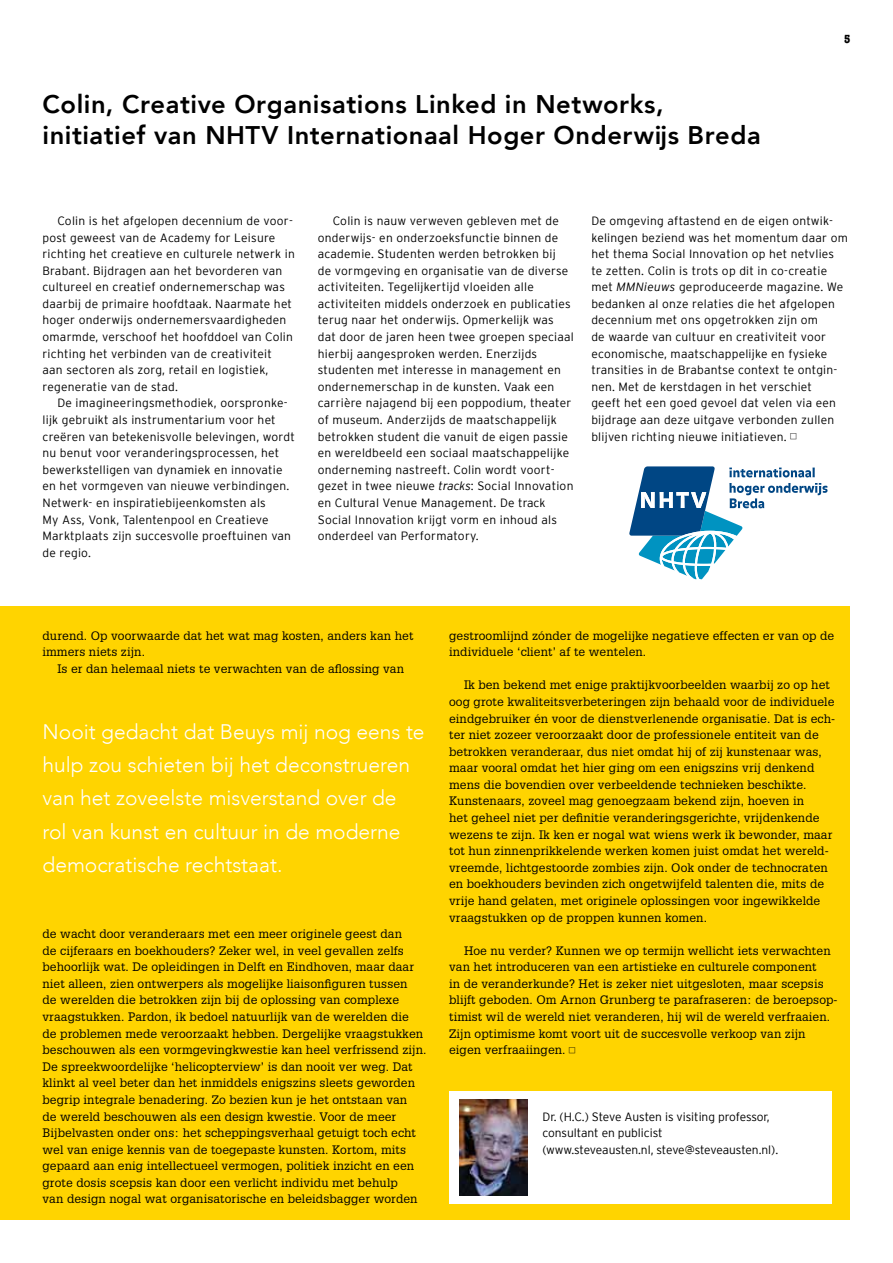
<style>
.page{position:relative;width:893px;height:1263px;background:#fff}
.page>*{position:absolute;margin:0;border:0;box-sizing:border-box;transform-origin:0 0}
.t1{font:800 25.5px/30.6px "Avenir";letter-spacing:.02em;color:#000}
.t2{font:300 21px/33.2px "Avenir";color:#fff}
.t3{font:12px/16.6px "Glypha";letter-spacing:.01em;color:#000}
.t4{font:300 12px/16.6px "Interstate";letter-spacing:.02em;color:#000}
.t5{font:300 12px/16.6px "Interstate";letter-spacing:-.005em;color:#000}
.t6{font:700 condensed 12px "American Typewriter";color:#000}
.s1{font-style:italic}
</style>
<div class="page">
<div style="left:0;top:606px;width:47px;height:614px;background:#ffd400"></div>
<div style="left:43px;top:606px;width:807px;height:614px;background:#ffd400"></div>
<div style="left:449px;top:1090px;width:383px;height:113px;background:#fff"></div>
<img style="left:460px;top:1099px;width:68px;height:97px">
<svg style="left:629px;top:466px;width:198px;height:114px"></svg>
<h1 class="t1" style="left:43px;top:89px;width:720px">Colin, Creative Organisations Linked in Networks, initiatief van NHTV Internationaal Hoger Onderwijs Breda</h1>
<p class="t6" style="left:844px;top:31px;width:8px">5</p>
<p class="t4" style="left:43px;top:212px;width:254px;text-indent:15px">Colin is het afgelopen decennium de voor&shy;post geweest van de Academy for Leisure richting het creatieve en culturele netwerk in Brabant. Bijdragen aan het bevorderen van cultureel en creatief ondernemerschap was daarbij de primaire hoofdtaak. Naarmate het hoger onderwijs ondernemersvaardigheden omarmde, verschoof het hoofddoel van Colin richting het verbinden van de creativiteit aan sectoren als zorg, retail en logistiek, regeneratie van de stad.</p>
<p class="t4" style="left:43px;top:395px;width:254px;text-indent:15px">De imagineeringsmethodiek, oorspronke&shy;lijk gebruikt als instrumentarium voor het creëren van betekenisvolle belevingen, wordt nu benut voor veranderingsprocessen, het bewerkstelligen van dynamiek en innovatie en het vormgeven van nieuwe verbindingen.<br>Netwerk- en inspiratiebijeenkomsten als<br>My Ass, Vonk, Talentenpool en Creatieve Marktplaats zijn succesvolle proeftuinen van de regio.</p>
<p class="t4" style="left:318px;top:212px;width:258px;text-indent:15px">Colin is nauw verweven gebleven met de onderwijs- en onderzoeksfunctie binnen de academie. Studenten werden betrokken bij<br>de vormgeving en organisatie van de diverse activiteiten. Tegelijkertijd vloeiden alle activiteiten middels onderzoek en publicaties terug naar het onderwijs. Opmerkelijk was dat door de jaren heen twee groepen speciaal hierbij aangesproken werden. Enerzijds studenten met interesse in management en ondernemerschap in de kunsten. Vaak een carrière najagend bij een poppodium, theater of museum. Anderzijds de maatschappelijk betrokken student die vanuit de eigen passie en wereldbeeld een sociaal maatschappelijke onderneming nastreeft. Colin wordt voort&shy;gezet in twee nieuwe <span class="s1">tracks</span>: Social Innovation en Cultural Venue Management. De track Social Innovation krijgt vorm en inhoud als onderdeel van Performatory.</p>
<p class="t4" style="left:591px;top:212px;width:258px">De omgeving aftastend en de eigen ontwik&shy;kelingen beziend was het momentum daar om het thema Social Innovation op het netvlies te zetten. Colin is trots op dit in co-creatie met <span class="s1">MMNieuws</span> geproduceerde magazine. We bedanken al onze relaties die het afgelopen decennium met ons opgetrokken zijn om<br>de waarde van cultuur en creativiteit voor economische, maatschappelijke en fysieke transities in de Brabantse context te ontgin&shy;nen. Met de kerstdagen in het verschiet<br>geeft het een goed gevoel dat velen via een bijdrage aan deze uitgave verbonden zullen blijven richting nieuwe initiatieven.</p>
<p class="t3" style="left:43px;top:627px;width:372px">durend. Op voorwaarde dat het wat mag kosten, anders kan het immers niets zijn.</p>
<p class="t3" style="left:57px;top:660px;width:348px">Is er dan helemaal niets te verwachten van de aflossing van</p>
<h2 class="t2" style="left:43px;top:715px;width:384px">Nooit gedacht dat Beuys mij nog eens te hulp zou schieten bij het deconstrueren van het zoveelste misverstand over de rol van kunst en cultuur in de moderne democratische rechtstaat.</h2>
<p class="t3" style="left:43px;top:925px;width:385px">de wacht door veranderaars met een meer originele geest dan<br>de cijferaars en boekhouders? Zeker wel, in veel gevallen zelfs behoorlijk wat. De opleidingen in Delft en Eindhoven, maar daar niet alleen, zien ontwerpers als mogelijke liaisonfiguren tussen<br>de werelden die betrokken zijn bij de oplossing van complexe vraagstukken. Pardon, ik bedoel natuurlijk van de werelden die<br>de problemen mede veroorzaakt hebben. Dergelijke vraagstukken beschouwen als een vormgevingkwestie kan heel verfrissend zijn.<br>De spreekwoordelijke ‘helicopterview’ is dan nooit ver weg. Dat klinkt al veel beter dan het inmiddels enigszins sleets geworden begrip integrale benadering. Zo bezien kun je het ontstaan van<br>de wereld beschouwen als een design kwestie. Voor de meer Bijbelvasten onder ons: het scheppingsverhaal getuigt toch echt wel van enige kennis van de toegepaste kunsten. Kortom, mits gepaard aan enig intellectueel vermogen, politiek inzicht en een grote dosis scepsis kan door een verlicht individu met behulp<br>van design nogal wat organisatorische en beleidsbagger worden</p>
<p class="t3" style="left:449px;top:627px;width:387px">gestroomlijnd zónder de mogelijke negatieve effecten er van op de individuele ‘client’ af te wentelen.</p>
<p class="t3" style="left:449px;top:676px;width:388px;text-indent:15px">Ik ben bekend met enige praktijkvoorbeelden waarbij zo op het oog grote kwaliteitsverbeteringen zijn behaald voor de individuele eindgebruiker én voor de dienstverlenende organisatie. Dat is ech&shy;ter niet zozeer veroorzaakt door de professionele entiteit van de betrokken veranderaar, dus niet omdat hij of zij kunstenaar was, maar vooral omdat het hier ging om een enigszins vrij denkend mens die bovendien over verbeeldende technieken beschikte.<br>Kunstenaars, zoveel mag genoegzaam bekend zijn, hoeven in<br>het geheel niet per definitie veranderingsgerichte, vrijdenkende wezens te zijn. Ik ken er nogal wat wiens werk ik bewonder, maar tot hun zinnenprikkelende werken komen juist omdat het wereld&shy;vreemde, lichtgestoorde zombies zijn. Ook onder de technocraten en boekhouders bevinden zich ongetwijfeld talenten die, mits de vrije hand gelaten, met originele oplossingen voor ingewikkelde vraagstukken op de proppen kunnen komen.</p>
<p class="t3" style="left:449px;top:942px;width:390px;text-indent:15px">Hoe nu verder? Kunnen we op termijn wellicht iets verwachten van het introduceren van een artistieke en culturele component<br>in de veranderkunde? Het is zeker niet uitgesloten, maar scepsis blijft geboden. Om Arnon Grunberg te parafraseren: de beroepsop&shy;timist wil de wereld niet veranderen, hij wil de wereld verfraaien.<br>Zijn optimisme komt voort uit de succesvolle verkoop van zijn eigen verfraaiingen.</p>
<p class="t5" style="left:542px;top:1108px;width:237px">Dr. (H.C.) Steve Austen is visiting professor, consultant en publicist<br>(www.steveausten.nl, steve@steveausten.nl).</p>
</div>
